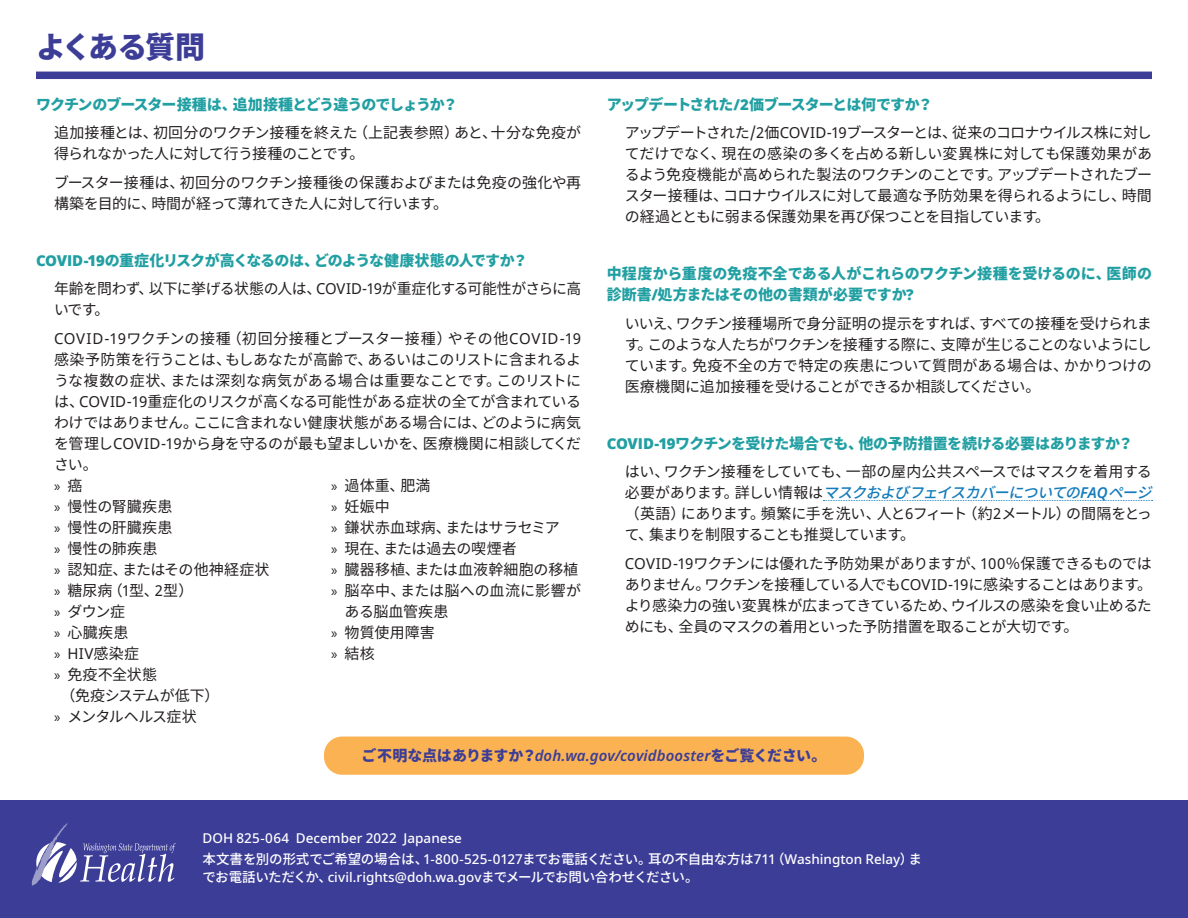
<style>
.page{position:relative;width:1188px;height:918px;background:#fff}
.page>*{position:absolute;margin:0;border:0;box-sizing:border-box;transform-origin:0 0}
.t1{font:900 30px "Noto Sans CJ Kjp";letter-spacing:-.07em;color:#3c3d97}
.Paragraph_Text_1st{font:15px/21px "Noto Sans CJ Kjp";letter-spacing:-.025em;color:#231f20;text-align:justify}
.Paragraph_Text_1st-2{font:15px/21px "Noto Sans CJ Kjp";letter-spacing:-.05em;color:#231f20}
.t2{font:900 15px/21px "Noto Sans CJ Kjp";letter-spacing:-.01em;color:#219fa2}
.Paragraph_Text_1st-3{font:15px/21px "Noto Sans CJ Kjp";letter-spacing:.005em;color:#231f20}
.Paragraph_Text{font:italic 600 15px "Noto Sans";letter-spacing:.005em;color:#3c3d97}
.t3{font:900 15px "Noto Sans CJ Kjp";letter-spacing:-.03em;color:#219fa2}
.t4{font:900 15px "Noto Sans CJ Kjp";letter-spacing:-.05em;color:#219fa2}
.Paragraph_Text_1st-4{font:15px/21px "Noto Sans CJ Kjp";letter-spacing:-.005em;color:#231f20}
.t5{font:900 15px "Noto Sans CJ Kjp";letter-spacing:-.06em;color:#219fa2}
.Paragraph_Text_1st-5{font:15px "Noto Sans CJ Kjp";letter-spacing:.01em;color:#231f20}
.t6{font:900 15px "Noto Sans CJ Kjp";letter-spacing:-.065em;color:#219fa2}
.Paragraph_Text_1st-6{font:15px "Noto Sans";color:#231f20}
.Paragraph_Text_1st-7{font:15px "Myriad Pro";color:#231f20}
.Pub_Number___ADA{font:500 13.5px/18px "Noto Sans CJ Kjp";letter-spacing:-.03em;color:#fff}
.Pub_Number___ADA-2{font:500 13.5px "Noto Sans";letter-spacing:.005em;color:#fff}
.s1{font-family:"Open Sans";font-weight:800}
.s2{font-family:"Noto Sans"}
.s3{font-family:"Noto Sans CJ Kjp"}
.s4{font-family:"Myriad Pro"}
.s5{font-weight:500;font-style:italic;color:#157cbc}
.s6{font-family:"Noto Sans";font-weight:600;font-style:italic;color:#157cbc}
.s7{font-family:"Noto Sans CJ Kjp";font-weight:900;font-style:normal}
</style>
<div class="page">
<div style="left:0;top:800px;width:1188px;height:118px;background:#3c3d97"></div>
<div style="left:36px;top:72px;width:1116px;height:7px;background:#3c3d97"></div>
<svg style="left:823px;top:500px;width:330px;height:1px"></svg>
<div style="left:324px;top:737px;width:540px;height:38px;background:#fbb252;border-radius:18px"></div>
<svg style="left:32px;top:823px;width:144px;height:63px"></svg>
<h1 class="t1" style="left:36px;top:30px;width:171px">よくある質問</h1>
<h2 class="t5" style="left:36px;top:96px;width:423px">ワクチンのブースター接種は、追加接種とどう違うのでしょうか？</h2>
<p class="Paragraph_Text_1st" style="left:54px;top:123px;width:529px">追加接種とは、初回分のワクチン接種を終えた（上記表参照）あと、十分な免疫が得られなかった人に対して行う接種のことです。</p>
<p class="Paragraph_Text_1st" style="left:54px;top:172px;width:529px">ブースター接種は、初回分のワクチン接種後の保護およびまたは免疫の強化や再構築を目的に、時間が経って薄れてきた人に対して行います。</p>
<h2 class="t4" style="left:36px;top:252px;width:493px"><span class="s1">COVID-19</span>の重症化リスクが高くなるのは、どのような健康状態の人ですか？</h2>
<p class="Paragraph_Text_1st" style="left:54px;top:279px;width:529px">年齢を問わず、以下に挙げる状態の人は、<span class="s2">COVID-19</span>が重症化する可能性がさらに高いです。</p>
<p class="Paragraph_Text_1st" style="left:54px;top:328px;width:529px"><span class="s2">COVID-19</span>ワクチンの接種（初回分接種とブースター接種）やその他<span class="s2">COVID-19</span>感染予防策を行うことは、もしあなたが高齢で、あるいはこのリストに含まれるような複数の症状、または深刻な病気がある場合は重要なことです。このリストには、<span class="s2">COVID-19</span>重症化のリスクが高くなる可能性がある症状の全てが含まれているわけではありません。ここに含まれない健康状態がある場合には、どのように病気を管理し<span class="s2">COVID-19</span>から身を守るのが最も望ましいかを、医療機関に相談してください。</p>
<p class="Paragraph_Text_1st-7" style="left:54px;top:476px;width:30px">» <span class="s3">癌</span></p>
<p class="Paragraph_Text_1st-3" style="left:54px;top:496px;width:120px"><span class="s4">»</span> 慢性の腎臓疾患</p>
<p class="Paragraph_Text_1st-5" style="left:54px;top:519px;width:120px"><span class="s4">»</span> 慢性の肝臓疾患</p>
<p class="Paragraph_Text_1st" style="left:54px;top:538px;width:105px"><span class="s4">»</span> 慢性の肺疾患</p>
<p class="Paragraph_Text_1st-3" style="left:54px;top:559px;width:217px"><span class="s4">»</span> 認知症、またはその他神経症状</p>
<p class="Paragraph_Text_1st" style="left:54px;top:580px;width:141px"><span class="s4">»</span> 糖尿病（<span class="s2">1</span>型、<span class="s2">2</span>型）</p>
<p class="Paragraph_Text_1st" style="left:54px;top:601px;width:73px"><span class="s4">»</span> ダウン症</p>
<p class="Paragraph_Text_1st" style="left:54px;top:622px;width:76px"><span class="s4">»</span> 心臓疾患</p>
<p class="Paragraph_Text_1st-6" style="left:54px;top:643px;width:87px"><span class="s4">»</span> HIV<span class="s3">感染症</span></p>
<p class="Paragraph_Text_1st-4" style="left:61px;top:664px;width:161px;text-indent:-7px"><span class="s4">»</span> 免疫不全状態<br>（免疫システムが低下）</p>
<p class="Paragraph_Text_1st" style="left:54px;top:706px;width:144px"><span class="s4">»</span> メンタルヘルス症状</p>
<p class="Paragraph_Text_1st" style="left:331px;top:475px;width:101px"><span class="s4">»</span> 過体重、肥満</p>
<p class="Paragraph_Text_1st" style="left:331px;top:496px;width:60px"><span class="s4">»</span> 妊娠中</p>
<p class="Paragraph_Text_1st" style="left:331px;top:517px;width:230px"><span class="s4">»</span> 鎌状赤血球病、またはサラセミア</p>
<p class="Paragraph_Text_1st-4" style="left:331px;top:538px;width:187px"><span class="s4">»</span> 現在、または過去の喫煙者</p>
<p class="Paragraph_Text_1st-5" style="left:331px;top:561px;width:249px"><span class="s4">»</span> 臓器移植、または血液幹細胞の移植</p>
<p class="Paragraph_Text_1st-3" style="left:345px;top:580px;width:238px;text-indent:-14px"><span class="s4">»</span> 脳卒中、または脳への血流に影響がある脳血管疾患</p>
<p class="Paragraph_Text_1st" style="left:331px;top:622px;width:105px"><span class="s4">»</span> 物質使用障害</p>
<p class="Paragraph_Text_1st" style="left:331px;top:643px;width:45px"><span class="s4">»</span> 結核</p>
<h2 class="t6" style="left:607px;top:96px;width:328px">アップデートされた<span class="s1">/2</span>価ブースターとは何ですか？</h2>
<p class="Paragraph_Text_1st" style="left:625px;top:123px;width:529px">アップデートされた<span class="s2">/2</span>価<span class="s2">COVID-19</span>ブースターとは、従来のコロナウイルス株に対してだけでなく、現在の感染の多くを占める新しい変異株に対しても保護効果があるよう免疫機能が高められた製法のワクチンのことです。アップデートされたブースター接種は、コロナウイルスに対して最適な予防効果を得られるようにし、時間の経過とともに弱まる保護効果を再び保つことを目指しています。</p>
<h2 class="t2" style="left:607px;top:264px;width:547px">中程度から重度の免疫不全である人がこれらのワクチン接種を受けるのに、医師の診断書<span class="s1">/</span>処方またはその他の書類が必要ですか<span class="s1">?</span></h2>
<p class="Paragraph_Text_1st" style="left:625px;top:313px;width:529px">いいえ、ワクチン接種場所で身分証明の提示をすれば、すべての接種を受けられます。このような人たちがワクチンを接種する際に、支障が生じることのないようにしています。免疫不全の方で特定の疾患について質問がある場合は、かかりつけの医療機関に追加接種を受けることができるか相談してください。</p>
<h2 class="t3" style="left:607px;top:435px;width:528px"><span class="s1">COVID-19</span>ワクチンを受けた場合でも、他の予防措置を続ける必要はありますか？</h2>
<p class="Paragraph_Text_1st-2" style="left:625px;top:462px;width:536px">はい、ワクチン接種をしていても、一部の屋内公共スペースではマスクを着用する必要があります。詳しい情報は<span class="s5">マスクおよびフェイスカバーについての</span><span class="s6">FA Q</span> <span class="s5">ページ</span>（英語）にあります。頻繁に手を洗い、人と<span class="s2">6</span>フィート（約<span class="s2">2</span>メートル）の間隔をとって、集まりを制限することも推奨しています。</p>
<p class="Paragraph_Text_1st" style="left:625px;top:553px;width:529px"><span class="s2">COVID-19</span>ワクチンには優れた予防効果がありますが、<span class="s2">100</span>％保護できるものではありません。ワクチンを接種している人でも<span class="s2">COVID-19</span>に感染することはあります。より感染力の強い変異株が広まってきているため、ウイルスの感染を食い止めるためにも、全員のマスクの着用といった予防措置を取ることが大切です。</p>
<p class="Paragraph_Text" style="left:362px;top:745px;width:466px"><span class="s7">ご不明な点はありますか？</span>doh.wa.gov/covidbooster<span class="s7">をご覧ください。</span></p>
<p class="Pub_Number___ADA-2" style="left:202px;top:829px;width:261px">DOH 825-064 December 2022 Japanese</p>
<p class="Pub_Number___ADA" style="left:202px;top:850px;width:721px">本文書を別の形式でご希望の場合は、<span class="s2">1-800-525-0127</span>までお電話ください。耳の不自由な方は<span class="s2">711</span>（<span class="s2">Washington Relay</span>）までお電話いただくか、<span class="s2">civil.rights@doh.wa.gov</span>までメールでお問い合わせください。</p>
</div>
